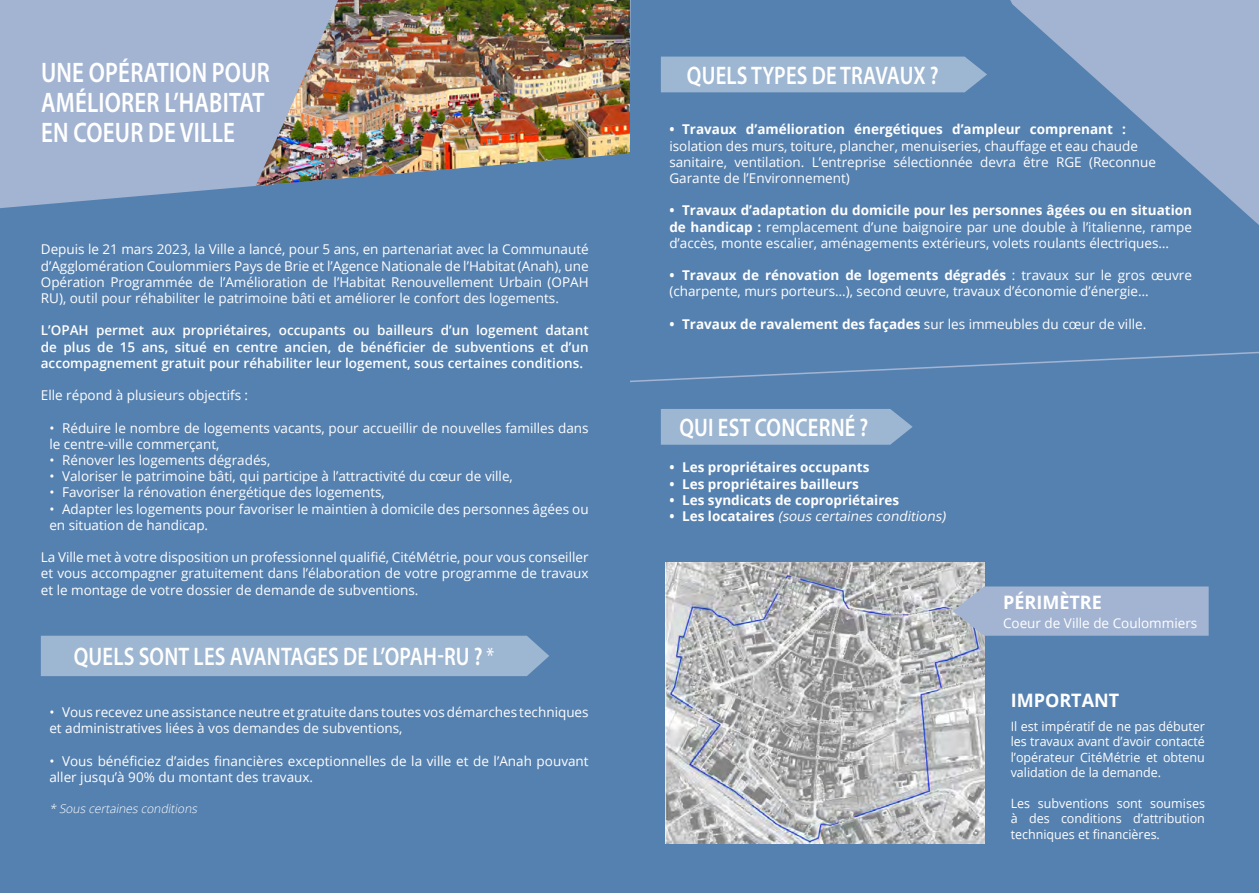
<style>
.page{position:relative;width:1259px;height:893px;background:#5581b0}
.page>*{position:absolute;margin:0;border:0;box-sizing:border-box;transform-origin:0 0}
.t1{font:600 28.35px/30px "Myriad Pro";letter-spacing:.01em;color:#fff;scale:.81 1}
.t2{font:600 25.5px "Myriad Pro";letter-spacing:.01em;color:#fff;scale:.81 1}
.t3{font:700 18.6px "Open Sans";color:#fff}
.t4{font:13.5px/16.2px "Open Sans";color:#fff}
.t5{font:600 13.5px/16.2px "Open Sans";color:#fff;text-align:justify}
.t6{font:700 13.5px "Open Sans";color:#fff}
.t7{font:italic 13.5px "Open Sans";color:#fff}
.t8{font:12.9px/15.5px "Open Sans";color:#fff;text-align:justify}
.t9{font:italic 300 12px "Open Sans";color:#fff}
.s1{font-weight:700}
.s2{font-weight:400}
.s3{font-weight:700;font-style:normal}
.s4{font-weight:400;font-stretch:condensed}
</style>
<div class="page">
<div style="left:0;top:0;width:256px;height:208px;background:#a3b4d2"></div>
<img style="left:256px;top:0;width:374px;height:186px">
<div style="left:41px;top:636px;width:508px;height:40px;background:#9db6d1"></div>
<svg style="left:1010px;top:0;width:249px;height:225px;fill:#a3b4d2"></svg>
<svg style="left:630px;top:351px;width:629px;height:31px"></svg>
<div style="left:661px;top:57px;width:326px;height:35px;background:#9db6d1"></div>
<svg style="left:661px;top:409px;width:251px;height:36px;background:#99b3cf"></svg>
<img style="left:665px;top:563px;width:319px;height:280px">
<svg style="left:952px;top:586px;width:256px;height:50px;background:#a3b4d0"></svg>
<h1 class="t1" style="left:41px;top:57px;width:284px">UNE OPÉRATION POUR<br>AMÉLIORER L’HABITAT<br>EN COEUR DE VILLE</h1>
<h2 class="t2" style="left:687px;top:59px;width:312px">QUELS TYPES DE TRAVAUX ?</h2>
<p class="t6" style="left:669px;top:120px;width:458px">• Travaux d’amélioration énergétiques d’ampleur comprenant :</p>
<p class="t4" style="left:669px;top:137px;width:488px">isolation des murs, toiture, plancher, menuiseries, chauffage et eau chaude sanitaire, ventilation. L’entreprise sélectionnée devra être RGE (Reconnue<br>Garante de l’Environnement)</p>
<p class="t4" style="left:669px;top:202px;width:524px;text-align:justify"><span class="s1">• Travaux d’adaptation du domicile pour les personnes âgées ou en situation de handicap :</span> remplacement d’une baignoire par une double à l’italienne, rampe d’accès, monte escalier, aménagements extérieurs, volets roulants électriques…</p>
<p class="t4" style="left:669px;top:267px;width:524px"><span class="s1">• Travaux de rénovation de logements dégradés</span> : travaux sur le gros œuvre (charpente, murs porteurs…), second œuvre, travaux d’économie d’énergie…</p>
<p class="t6" style="left:669px;top:314px;width:478px">• Travaux de ravalement des façades <span class="s2">sur les immeubles du cœur de ville.</span></p>
<p class="t4" style="left:41px;top:241px;width:549px;text-align:justify">Depuis le 21 mars 2023, la Ville a lancé, pour 5 ans, en partenariat avec la Communauté d’Agglomération Coulommiers Pays de Brie et l’Agence Nationale de l’Habitat (Anah), une Opération Programmée de l’Amélioration de l’Habitat Renouvellement Urbain (OPAH RU), outil pour réhabiliter le patrimoine bâti et améliorer le confort des logements.</p>
<p class="t5" style="left:41px;top:322px;width:549px">L’OPAH permet aux propriétaires, occupants ou bailleurs d’un logement datant de plus de 15 ans, situé en centre ancien, de bénéficier de subventions et d’un accompagnement gratuit pour réhabiliter leur logement, sous certaines conditions.</p>
<p class="t4" style="left:41px;top:387px;width:209px">Elle répond à plusieurs objectifs :</p>
<p class="t4" style="left:49px;top:419px;width:541px">• Réduire le nombre de logements vacants, pour accueillir de nouvelles familles dans le centre-ville commerçant,</p>
<p class="t4" style="left:49px;top:452px;width:222px">• Rénover les logements dégradés,</p>
<p class="t4" style="left:49px;top:468px;width:465px">• Valoriser le patrimoine bâti, qui participe à l’attractivité du cœur de ville,</p>
<p class="t4" style="left:49px;top:484px;width:337px">• Favoriser la rénovation énergétique des logements,</p>
<p class="t4" style="left:49px;top:500px;width:541px">• Adapter les logements pour favoriser le maintien à domicile des personnes âgées ou en situation de handicap.</p>
<p class="t4" style="left:41px;top:549px;width:549px;text-align:justify">La Ville met à votre disposition un professionnel qualifié, CitéMétrie, pour vous conseiller et vous accompagner gratuitement dans l’élaboration de votre programme de travaux et le montage de votre dossier de demande de subventions.</p>
<h2 class="t2" style="left:679px;top:412px;width:235px">QUI EST CONCERNÉ ?</h2>
<p class="t6" style="left:669px;top:458px;width:202px">• Les propriétaires occupants</p>
<p class="t6" style="left:669px;top:474px;width:191px">• Les propriétaires bailleurs</p>
<p class="t6" style="left:669px;top:490px;width:231px">• Les syndicats de copropriétaires</p>
<p class="t7" style="left:669px;top:507px;width:281px"><span class="s3">• L e s l o c a t a i re s</span> (sous certaines conditions)</p>
<h3 class="t3" style="left:1003px;top:589px;width:100px">PÉRIMÈTRE</h3>
<h2 class="t2" style="left:74px;top:641px;width:520px">QUELS SONT LES AVANTAGES DE L’OPAH-RU ? <span class="s4">*</span></h2>
<p class="t4" style="left:49px;top:704px;width:541px">• Vous recevez une assistance neutre et gratuite dans toutes vos démarches techniques et administratives liées à vos demandes de subventions,</p>
<p class="t4" style="left:49px;top:752px;width:541px">• Vous bénéficiez d’aides financières exceptionnelles de la ville et de l’Anah pouvant aller jusqu’à 90% du montant des travaux.</p>
<p class="t9" style="left:49px;top:800px;width:152px">* Sous certaines conditions</p>
<p class="t4" style="left:1003px;top:614px;width:196px">Coeur de Ville de Coulommiers</p>
<h3 class="t3" style="left:1010px;top:687px;width:110px">IMPORTANT</h3>
<p class="t8" style="left:1010px;top:718px;width:196px">Il est impératif de ne pas débuter les travaux avant d’avoir contacté l’opérateur CitéMétrie et obtenu validation de la demande.</p>
<p class="t8" style="left:1010px;top:795px;width:196px">Les subventions sont soumises à des conditions d’attribution techniques et financières.</p>
</div>
